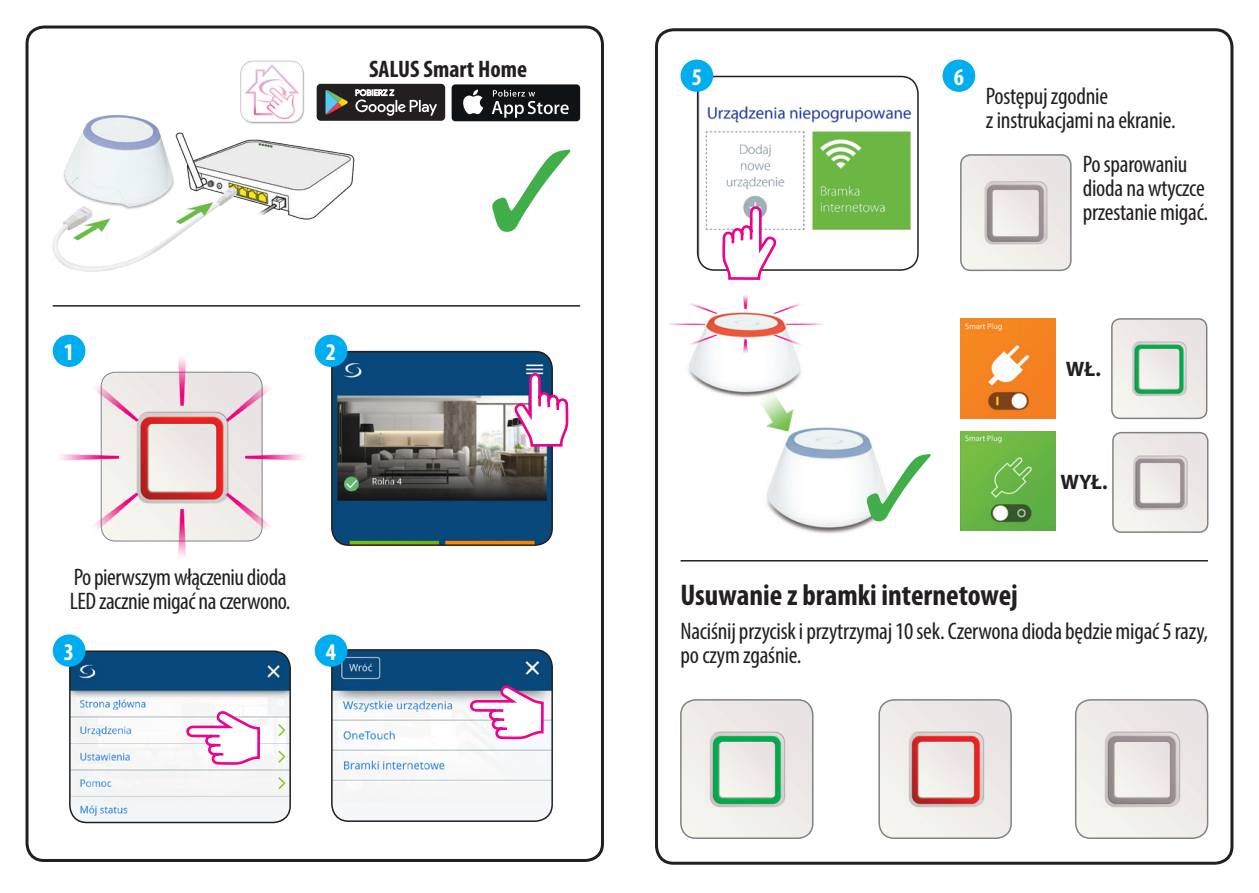
<style>
.page{position:relative;width:1259px;height:893px;background:#fff}
.page>*{position:absolute;margin:0;border:0;box-sizing:border-box;transform-origin:0 0}
.t1{font:700 condensed 30px "Myriad Pro";color:#231f20}
.t2{font:condensed 24px/24px "Myriad Pro";letter-spacing:-.01em;color:#231f20}
.t3{font:700 condensed 24px "Myriad Pro";color:#231f20}
.t4{font:700 condensed 24px "Myriad Pro";color:#fff}
.t5{font:700 21px "Myriad Pro";color:#231f20}
</style>
<div class="page">
<img style="left:70px;top:653px;width:220px;height:169px">
<div style="left:69px;top:650px;width:222px;height:173px;border:2px solid #231f20;border-radius:17px"></div>
<img style="left:697px;top:76px;width:221px;height:194px">
<div style="left:697px;top:76px;width:221px;height:195px;border:2px solid #231f20;border-radius:17px"></div>
<img style="left:334px;top:650px;width:218px;height:171px">
<div style="left:331px;top:649px;width:222px;height:173px;border:2px solid #231f20;border-radius:17px"></div>
<img style="left:334px;top:352px;width:218px;height:193px">
<div style="left:331px;top:351px;width:222px;height:195px;border:2px solid #231f20;border-radius:17px"></div>
<div style="left:26px;top:26px;width:578px;height:836px;border:3px solid #231f20;border-radius:17px"></div>
<div style="left:655px;top:28px;width:578px;height:837px;border:3px solid #231f20;border-radius:17px"></div>
<img style="left:52px;top:83px;width:311px;height:189px">
<div style="left:317px;top:84px;width:128px;height:37px;background:#231f20;border-radius:4px"></div>
<svg style="left:325px;top:90px;width:23px;height:25px"></svg>
<svg style="left:355px;top:89px;width:82px;height:27px"></svg>
<div style="left:451px;top:84px;width:129px;height:37px;background:#101315;border-radius:4px"></div>
<svg style="left:463px;top:90px;width:20px;height:24px"></svg>
<svg style="left:492px;top:90px;width:77px;height:28px"></svg>
<img style="left:237px;top:60px;width:70px;height:67px">
<div style="left:53px;top:335px;width:32px;height:32px;background:#00aeef;border-radius:50%"></div>
<div style="left:53px;top:634px;width:32px;height:33px;background:#00aeef;border-radius:50%"></div>
<div style="left:680px;top:60px;width:33px;height:32px;background:#00aeef;border-radius:50%"></div>
<div style="left:315px;top:335px;width:32px;height:32px;background:#00aeef;border-radius:50%"></div>
<div style="left:315px;top:634px;width:32px;height:33px;background:#00aeef;border-radius:50%"></div>
<div style="left:942px;top:60px;width:33px;height:32px;background:#00aeef;border-radius:50%"></div>
<hr style="left:53px;top:305px;width:527px;height:2px;background:#231f20">
<hr style="left:680px;top:560px;width:528px;height:1px;background:#231f20">
<img style="left:1075px;top:700px;width:132px;height:137px">
<div style="left:1075px;top:699px;width:133px;height:140px;border:2px solid #808285;border-radius:15px"></div>
<img style="left:881px;top:701px;width:129px;height:136px">
<div style="left:878px;top:699px;width:134px;height:140px;border:2px solid #808285;border-radius:15px"></div>
<img style="left:682px;top:700px;width:131px;height:137px">
<div style="left:680px;top:699px;width:133px;height:140px;border:2px solid #808285;border-radius:15px"></div>
<img style="left:57px;top:355px;width:247px;height:202px">
<svg style="left:509px;top:372px;width:60px;height:76px"></svg>
<svg style="left:183px;top:706px;width:78px;height:60px"></svg>
<svg style="left:467px;top:680px;width:78px;height:60px"></svg>
<svg style="left:721px;top:206px;width:60px;height:74px"></svg>
<img style="left:961px;top:155px;width:109px;height:115px">
<div style="left:960px;top:154px;width:111px;height:117px;border:2px solid #808285;border-radius:10px"></div>
<img style="left:766px;top:427px;width:108px;height:107px">
<img style="left:688px;top:354px;width:113px;height:43px">
<img style="left:669px;top:295px;width:154px;height:59px">
<img style="left:741px;top:372px;width:68px;height:75px">
<img style="left:1113px;top:433px;width:94px;height:99px">
<div style="left:1112px;top:432px;width:96px;height:101px;border:2px solid #808285;border-radius:9px"></div>
<img style="left:960px;top:431px;width:95px;height:99px">
<img style="left:1002px;top:435px;width:28px;height:8px">
<img style="left:1111px;top:319px;width:95px;height:99px">
<div style="left:1111px;top:318px;width:96px;height:101px;border:2px solid #808285;border-radius:9px"></div>
<img style="left:960px;top:319px;width:95px;height:99px">
<div style="left:1002px;top:321px;width:16px;height:15px;background:#f58620"></div>
<svg style="left:866px;top:453px;width:23px;height:68px"></svg>
<p class="t3" style="left:369px;top:54px;width:160px">SALUS Smart Home</p>
<p class="t4" style="left:64px;top:337px;width:12px">1</p>
<p class="t4" style="left:326px;top:337px;width:12px">2</p>
<p class="t2" style="left:70px;top:565px;width:222px">Po pierwszym włączeniu dioda<br>LED zacznie migać na czerwono.</p>
<p class="t4" style="left:64px;top:637px;width:12px">3</p>
<p class="t4" style="left:326px;top:637px;width:12px">4</p>
<p class="t4" style="left:692px;top:62px;width:12px">5</p>
<p class="t4" style="left:953px;top:62px;width:12px">6</p>
<p class="t2" style="left:986px;top:84px;width:191px">Postępuj zgodnie<br>z instrukacjami na ekranie.</p>
<p class="t2" style="left:1082px;top:152px;width:127px">Po sparowaniu dioda na wtyczce przestanie migać.</p>
<p class="t5" style="left:1066px;top:356px;width:36px">WŁ.</p>
<p class="t5" style="left:1060px;top:469px;width:49px">WYŁ.</p>
<p class="t1" style="left:680px;top:577px;width:339px">Usuwanie z bramki internetowej</p>
<p class="t2" style="left:680px;top:619px;width:529px">Naciśnij przycisk i przytrzymaj 10 sek. Czerwona dioda będzie migać 5 razy, po czym zgaśnie.</p>
</div>
